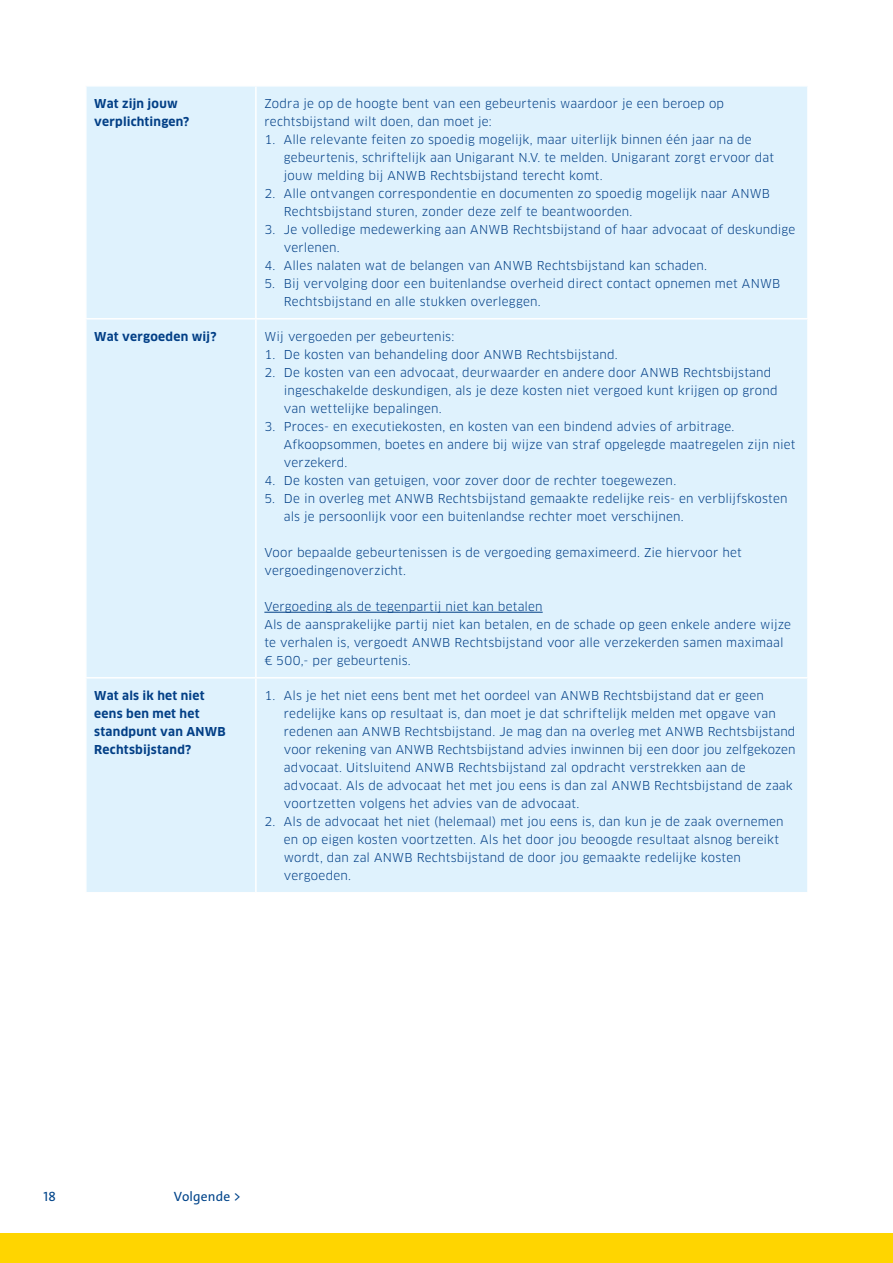
<style>
.page{position:relative;width:893px;height:1263px;background:#fff}
.page>*{position:absolute;margin:0;border:0;box-sizing:border-box;transform-origin:0 0}
.t1{font:13.5px "The Sans C4 s";letter-spacing:.01em;color:#00448a}
.t2{font:12px/18px "Clan Pro";letter-spacing:.015em;color:#023f86}
.t3{font:700 12px/18px "Clan Pro";letter-spacing:.02em;color:#023f86}
</style>
<div class="page">
<div style="left:0;top:1233px;width:893px;height:30px;background:#ffd500"></div>
<div style="left:87px;top:87px;width:720px;height:805px;background:#dff2fd"></div>
<hr style="left:255px;top:87px;width:2px;height:231px;background:#fff">
<hr style="left:85px;top:318px;width:171px;height:1px;background:#fff">
<hr style="left:256px;top:318px;width:553px;height:1px;background:#fff">
<hr style="left:255px;top:319px;width:2px;height:358px;background:#fff">
<hr style="left:85px;top:677px;width:171px;height:1px;background:#fff">
<hr style="left:256px;top:677px;width:553px;height:1px;background:#fff">
<hr style="left:255px;top:678px;width:2px;height:214px;background:#fff">
<hr style="left:264px;top:612px;width:279px;height:1px;background:#023f86">
<p class="t3" style="left:94px;top:95px;width:97px">Wat zijn jouw verplichtingen?</p>
<p class="t2" style="left:264px;top:95px;width:461px">Zodra je op de hoogte bent van een gebeurtenis waardoor je een beroep op rechtsbijstand wilt doen, dan moet je:</p>
<p class="t2" style="left:284px;top:131px;width:492px;text-indent:-20px">1. Alle relevante feiten zo spoedig mogelijk, maar uiterlijk binnen één jaar na de gebeurtenis, schriftelijk aan Unigarant N.V. te melden. Unigarant zorgt ervoor dat jouw melding bij ANWB Rechtsbijstand terecht komt.</p>
<p class="t2" style="left:284px;top:185px;width:488px;text-indent:-20px">2. Alle ontvangen correspondentie en documenten zo spoedig mogelijk naar ANWB<br>Rechtsbijstand sturen, zonder deze zelf te beantwoorden.</p>
<p class="t2" style="left:284px;top:221px;width:513px;text-indent:-20px">3. Je volledige medewerking aan ANWB Rechtsbijstand of haar advocaat of deskundige verlenen.</p>
<p class="t2" style="left:264px;top:257px;width:444px">4. Alles nalaten wat de belangen van ANWB Rechtsbijstand kan schaden.</p>
<p class="t2" style="left:284px;top:275px;width:498px;text-indent:-20px">5. Bij vervolging door een buitenlandse overheid direct contact opnemen met ANWB<br>Rechtsbijstand en alle stukken overleggen.</p>
<p class="t3" style="left:94px;top:328px;width:124px">Wat vergoeden wij?</p>
<p class="t2" style="left:264px;top:328px;width:191px">Wij vergoeden per gebeurtenis:</p>
<p class="t2" style="left:264px;top:346px;width:355px">1. De kosten van behandeling door ANWB Rechtsbijstand.</p>
<p class="t2" style="left:284px;top:364px;width:495px;text-indent:-20px">2. De kosten van een advocaat, deurwaarder en andere door ANWB Rechtsbijstand ingeschakelde deskundigen, als je deze kosten niet vergoed kunt krijgen op grond van wettelijke bepalingen.</p>
<p class="t2" style="left:284px;top:418px;width:513px;text-indent:-20px">3. Proces- en executiekosten, en kosten van een bindend advies of arbitrage.<br>Afkoopsommen, boetes en andere bij wijze van straf opgelegde maatregelen zijn niet verzekerd.</p>
<p class="t2" style="left:264px;top:472px;width:413px">4. De kosten van getuigen, voor zover door de rechter toegewezen.</p>
<p class="t2" style="left:284px;top:490px;width:505px;text-indent:-20px">5. De in overleg met ANWB Rechtsbijstand gemaakte redelijke reis- en verblijfskosten als je persoonlijk voor een buitenlandse rechter moet verschijnen.</p>
<p class="t2" style="left:264px;top:544px;width:479px">Voor bepaalde gebeurtenissen is de vergoeding gemaximeerd. Zie hiervoor het vergoedingenoverzicht.</p>
<p class="t2" style="left:264px;top:598px;width:528px">Vergoeding als de tegenpartij niet kan betalen<br>Als de aansprakelijke partij niet kan betalen, en de schade op geen enkele andere wijze te verhalen is, vergoedt ANWB Rechtsbijstand voor alle verzekerden samen maximaal € 500,- per gebeurtenis.</p>
<p class="t3" style="left:94px;top:687px;width:133px">Wat als ik het niet eens ben met het standpunt van ANWB<br>Rechtsbijstand?</p>
<p class="t2" style="left:284px;top:686px;width:513px;text-indent:-20px">1. Als je het niet eens bent met het oordeel van ANWB Rechtsbijstand dat er geen redelijke kans op resultaat is, dan moet je dat schriftelijk melden met opgave van redenen aan ANWB Rechtsbijstand. Je mag dan na overleg met ANWB Rechtsbijstand voor rekening van ANWB Rechtsbijstand advies inwinnen bij een door jou zelfgekozen advocaat. Uitsluitend ANWB Rechtsbijstand zal opdracht verstrekken aan de advocaat. Als de advocaat het met jou eens is dan zal ANWB Rechtsbijstand de zaak voortzetten volgens het advies van de advocaat.</p>
<p class="t2" style="left:284px;top:812px;width:501px;text-indent:-20px">2. Als de advocaat het niet (helemaal) met jou eens is, dan kun je de zaak overnemen en op eigen kosten voortzetten. Als het door jou beoogde resultaat alsnog bereikt wordt, dan zal ANWB Rechtsbijstand de door jou gemaakte redelijke kosten vergoeden.</p>
<p class="t1" style="left:44px;top:1187px;width:14px">18</p>
<p class="t1" style="left:174px;top:1187px;width:69px">Volgende &gt;</p>
</div>
